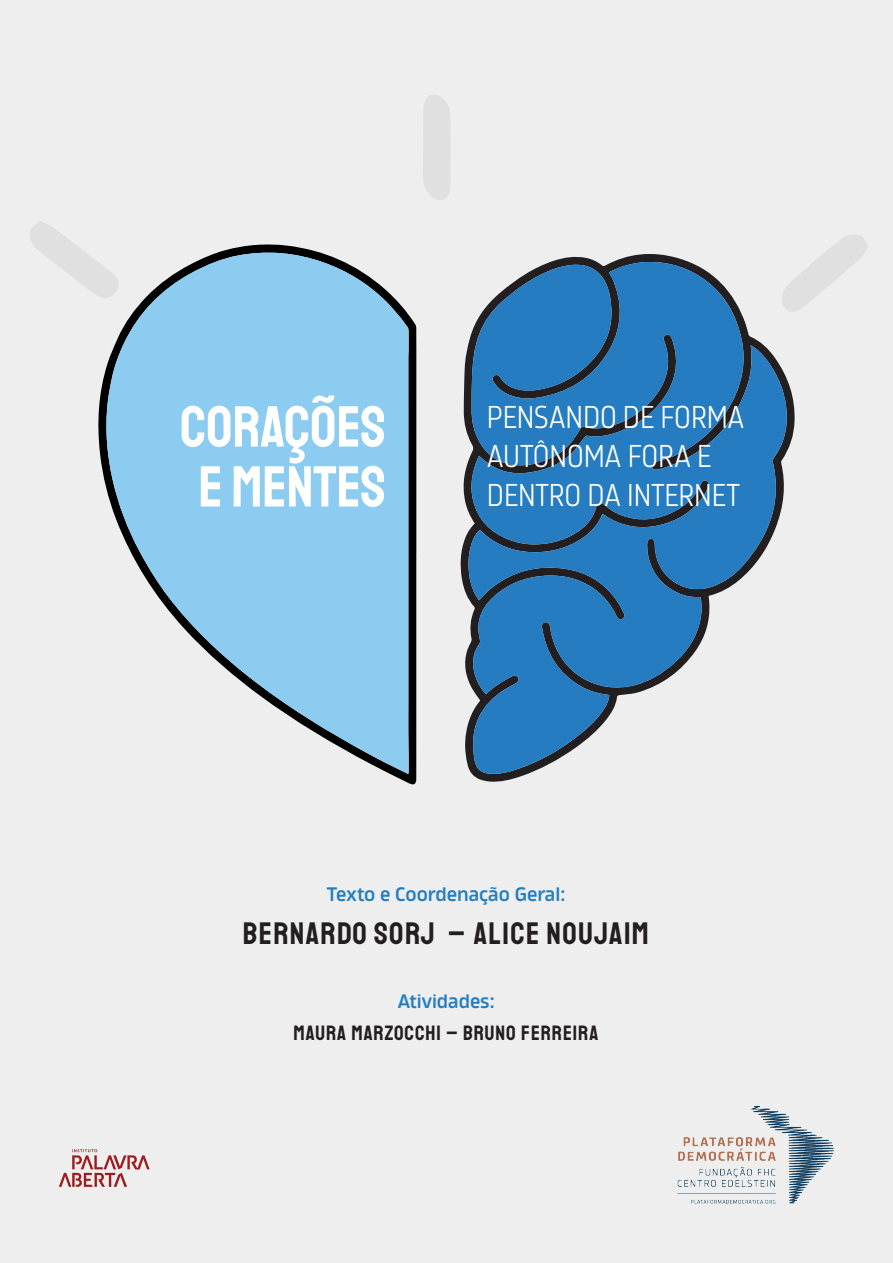
<style>
.page{position:relative;width:893px;height:1263px;background:#edeeed}
.page>*{position:absolute;margin:0;border:0;box-sizing:border-box;transform-origin:0 0}
.t1{font:57.75px/60px "Staatliches";color:#fff;text-align:center}
.t2{font:condensed 31.5px/39px "Amfibia";letter-spacing:-.01em;color:#fff}
.t3{font:31.5px "Staatliches";letter-spacing:.04em;color:#231f20}
.t4{font:21px "Staatliches";letter-spacing:.045em;color:#231f20}
.t5{font:600 19.5px "Amfibia";color:#227dc2}
.t6{font:600 19.35px "Amfibia";color:#227dc2}
</style>
<div class="page">
<svg style="left:29px;top:221px;width:93px;height:80px;background:#e7e8e7"></svg>
<svg style="left:422px;top:93px;width:29px;height:109px;background:#e1e2e1"></svg>
<div style="left:866px;top:68px;width:27px;height:62px;background:#edeeed"></div>
<svg style="left:780px;top:234px;width:88px;height:81px;background:#e7e8e7"></svg>
<svg style="left:460px;top:251px;width:335px;height:531px;background:#cfcfcf"></svg>
<svg style="left:468px;top:252px;width:319px;height:522px;background:#548bb7"></svg>
<svg style="left:97px;top:243px;width:319px;height:543px;background:#989999"></svg>
<svg style="left:105px;top:250px;width:304px;height:524px;background:#9bcbe5"></svg>
<svg style="left:59px;top:1149px;width:91px;height:38px;background:#d7b7b7"></svg>
<img style="left:677px;top:1107px;width:157px;height:97px">
<h1 class="t1" style="left:180px;top:398px;width:207px">CORAÇÕES<br>E MENTES</h1>
<p class="t2" style="left:487px;top:400px;width:259px">PENSANDO DE FORMA<br>AUTÔNOMA FORA E<br>DENTRO DA INTERNET</p>
<p class="t5" style="left:326px;top:883px;width:240px">Texto e Coordenação Geral:</p>
<p class="t3" style="left:243px;top:914px;width:407px">BERNARDO SORJ – ALICE NOUJAIM</p>
<p class="t6" style="left:397px;top:989px;width:99px">Atividades:</p>
<p class="t4" style="left:293px;top:1020px;width:306px">MAURA MARZOCCHI – BRUNO FERREIRA</p>
</div>
